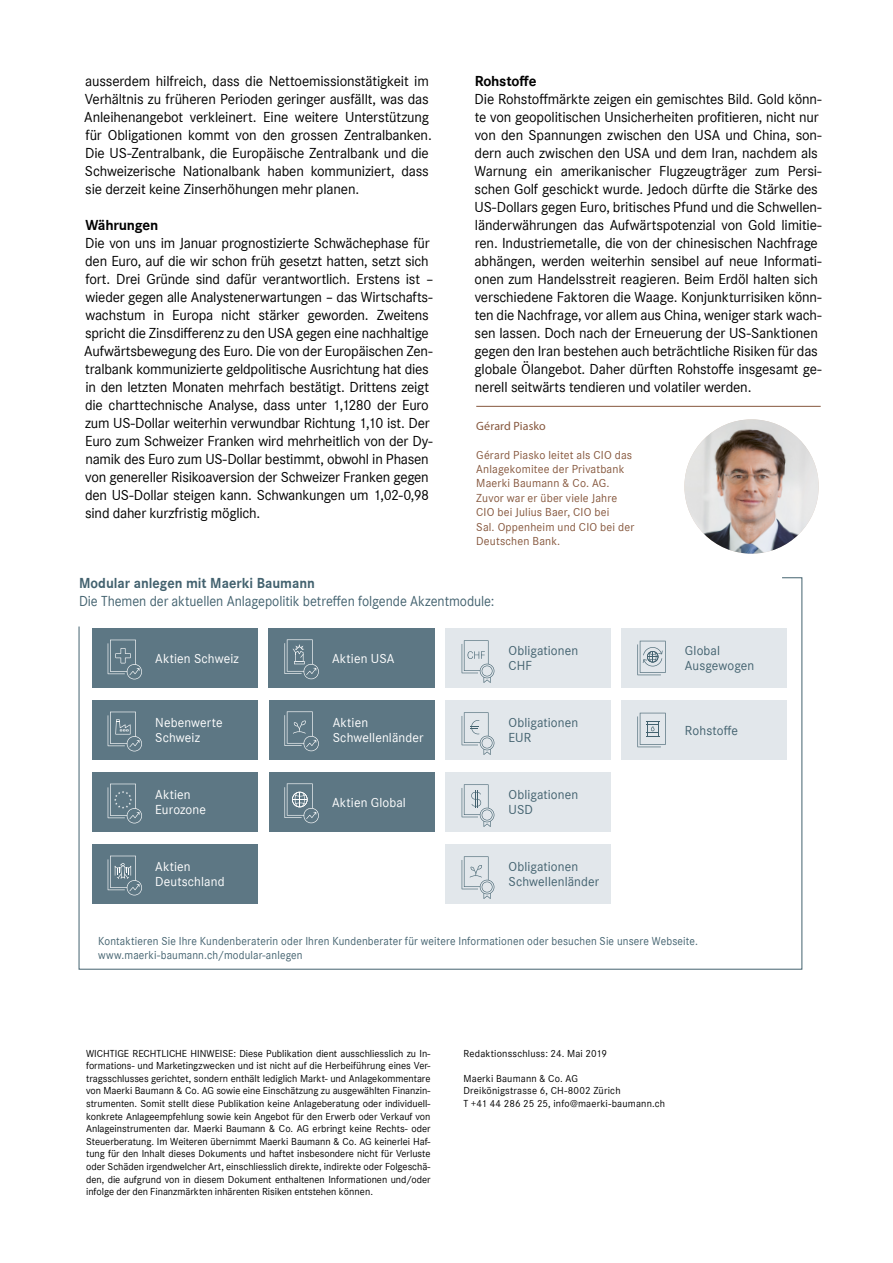
<style>
.page{position:relative;width:893px;height:1263px;background:#fff}
.page>*{position:absolute;margin:0;border:0;box-sizing:border-box;transform-origin:0 0}
.t1{font:15px/18px "Corporate S";letter-spacing:-.01em;color:#000}
.t2{font:15px "Corporate S";letter-spacing:-.005em;color:#43626f;scale:.95 1}
.t3{font:700 15px "Corporate S";color:#43626f;scale:.95 1}
.t4{font:700 15px "Corporate S";letter-spacing:-.015em;color:#000}
.t5{font:13.5px/15px "Corporate S";letter-spacing:.01em;color:#fff}
.t6{font:13.5px/15px "Corporate S";letter-spacing:.01em;color:#43626f}
.t7{font:12px/14.4px "Corporate S";letter-spacing:.01em;color:#86573d}
.t8{font:12px/13.5px "Corporate S";letter-spacing:.01em;color:#43626f;scale:.95 1}
.t9{font:12px "Myriad Pro";letter-spacing:.005em;color:#86573d}
.t10{font:10.5px/12.6px "Corporate S";letter-spacing:.015em;color:#000;text-align:justify}
</style>
<div class="page">
<img style="left:684px;top:419px;width:135px;height:135px;border-radius:67px">
<hr style="left:476px;top:406px;width:345px;height:1px;background:#86573d">
<svg style="left:78px;top:577px;width:725px;height:393px"></svg>
<div style="left:445px;top:628px;width:166px;height:59px;background:#e2e7eb"></div>
<svg style="left:462px;top:640px;width:32px;height:43px"></svg>
<div style="left:621px;top:628px;width:166px;height:59px;background:#e2e7eb"></div>
<svg style="left:637px;top:641px;width:29px;height:34px"></svg>
<div style="left:445px;top:700px;width:166px;height:59px;background:#e2e7eb"></div>
<svg style="left:462px;top:712px;width:32px;height:43px"></svg>
<div style="left:621px;top:700px;width:166px;height:59px;background:#e2e7eb"></div>
<svg style="left:637px;top:713px;width:29px;height:34px"></svg>
<div style="left:445px;top:772px;width:166px;height:59px;background:#e2e7eb"></div>
<svg style="left:462px;top:784px;width:32px;height:43px"></svg>
<div style="left:445px;top:844px;width:166px;height:59px;background:#e2e7eb"></div>
<svg style="left:462px;top:856px;width:32px;height:43px"></svg>
<div style="left:92px;top:628px;width:166px;height:59px;background:#5d7784"></div>
<svg style="left:108px;top:639px;width:34px;height:40px"></svg>
<div style="left:92px;top:772px;width:166px;height:59px;background:#5d7784"></div>
<svg style="left:108px;top:783px;width:34px;height:40px"></svg>
<div style="left:269px;top:628px;width:165px;height:59px;background:#5d7784"></div>
<svg style="left:284px;top:639px;width:35px;height:40px"></svg>
<div style="left:269px;top:772px;width:165px;height:59px;background:#5d7784"></div>
<svg style="left:284px;top:783px;width:35px;height:40px"></svg>
<div style="left:92px;top:844px;width:166px;height:59px;background:#5d7784"></div>
<svg style="left:108px;top:855px;width:34px;height:40px"></svg>
<div style="left:92px;top:700px;width:166px;height:59px;background:#5d7784"></div>
<svg style="left:108px;top:711px;width:34px;height:40px"></svg>
<div style="left:269px;top:700px;width:165px;height:59px;background:#5d7784"></div>
<svg style="left:284px;top:711px;width:35px;height:40px"></svg>
<p class="t1" style="left:84px;top:72px;width:349px">ausserdem hilfreich, dass die Nettoemissionstätigkeit im Verhältnis zu früheren Perioden geringer ausfällt, was das Anleihenangebot verkleinert. Eine weitere Unterstützung für Obligationen kommt von den grossen Zentralbanken.<br>Die US-Zentralbank, die Europäische Zentralbank und die Schweizerische Nationalbank haben kommuniziert, dass sie derzeit keine Zinserhöhungen mehr planen.</p>
<p class="t4" style="left:85px;top:215px;width:74px">Währungen</p>
<p class="t1" style="left:84px;top:234px;width:351px">Die von uns im Januar prognostizierte Schwächephase für den Euro, auf die wir schon früh gesetzt hatten, setzt sich fort. Drei Gründe sind dafür verantwortlich. Erstens ist – wieder gegen alle Analystenerwartungen – das Wirtschafts&shy;wachstum in Europa nicht stärker geworden. Zweitens spricht die Zinsdifferenz zu den USA gegen eine nachhaltige Aufwärtsbewegung des Euro. Die von der Europäischen Zen&shy;tralbank kommunizierte geldpolitische Ausrichtung hat dies in den letzten Monaten mehrfach bestätigt. Drittens zeigt die charttechnische Analyse, dass unter 1,1280 der Euro zum US-Dollar weiterhin verwundbar Richtung 1,10 ist. Der Euro zum Schweizer Franken wird mehrheitlich von der Dy&shy;namik des Euro zum US-Dollar bestimmt, obwohl in Phasen von genereller Risikoaversion der Schweizer Franken gegen den US-Dollar steigen kann. Schwankungen um 1,02-0,98 sind daher kurzfristig möglich.</p>
<p class="t4" style="left:475px;top:71px;width:63px">Rohstoffe</p>
<p class="t1" style="left:474px;top:90px;width:349px">Die Rohstoffmärkte zeigen ein gemischtes Bild. Gold könn&shy;te von geopolitischen Unsicherheiten profitieren, nicht nur von den Spannungen zwischen den USA und China, son&shy;dern auch zwischen den USA und dem Iran, nachdem als Warnung ein amerikanischer Flugzeugträger zum Persi&shy;schen Golf geschickt wurde. Jedoch dürfte die Stärke des US-Dollars gegen Euro, britisches Pfund und die Schwellen&shy;länderwährungen das Aufwärtspotenzial von Gold limitie&shy;ren. Industriemetalle, die von der chinesischen Nachfrage abhängen, werden weiterhin sensibel auf neue Informati&shy;onen zum Handelsstreit reagieren. Beim Erdöl halten sich verschiedene Faktoren die Waage. Konjunkturrisiken könn&shy;ten die Nachfrage, vor allem aus China, weniger stark wach&shy;sen lassen. Doch nach der Erneuerung der US-Sanktionen gegen den Iran bestehen auch beträchtliche Risiken für das globale Ölangebot. Daher dürften Rohstoffe insgesamt ge&shy;nerell seitwärts tendieren und volatiler werden.</p>
<p class="t9" style="left:476px;top:418px;width:71px">Gérard Piasko</p>
<p class="t7" style="left:476px;top:447px;width:160px">Gérard Piasko leitet als CIO das<br>Anlagekomitee der Privatbank<br>Maerki Baumann &amp; Co. AG.<br>Zuvor war er über viele Jahre<br>CIO bei Julius Baer, CIO bei<br>Sal. Oppenheim und CIO bei der<br>Deutschen Bank.</p>
<p class="t3" style="left:79px;top:573px;width:250px">Modular anlegen mit Maerki Baumann</p>
<p class="t2" style="left:79px;top:591px;width:439px">Die Themen der aktuellen Anlagepolitik betreffen folgende Akzentmodule:</p>
<p class="t5" style="left:155px;top:650px;width:85px">Aktien Schweiz</p>
<p class="t5" style="left:332px;top:650px;width:64px">Aktien USA</p>
<p class="t6" style="left:508px;top:643px;width:71px">Obligationen<br>CHF</p>
<p class="t6" style="left:685px;top:643px;width:71px">Global<br>Ausgewogen</p>
<p class="t5" style="left:155px;top:715px;width:69px">Nebenwerte<br>Schweiz</p>
<p class="t5" style="left:333px;top:715px;width:92px">Aktien<br>Schwellenländer</p>
<p class="t6" style="left:508px;top:715px;width:71px">Obligationen<br>EUR</p>
<p class="t6" style="left:685px;top:722px;width:55px">Rohstoffe</p>
<p class="t5" style="left:155px;top:787px;width:52px">Aktien<br>Eurozone</p>
<p class="t5" style="left:332px;top:794px;width:75px">Aktien Global</p>
<p class="t6" style="left:508px;top:787px;width:71px">Obligationen<br>USD</p>
<p class="t5" style="left:155px;top:859px;width:71px">Aktien<br>Deutschland</p>
<p class="t6" style="left:508px;top:859px;width:92px">Obligationen<br>Schwellenländer</p>
<p class="t8" style="left:98px;top:934px;width:633px">Kontaktieren Sie Ihre Kundenberaterin oder Ihren Kundenberater für weitere Informationen oder besuchen Sie unsere Webseite. www.maerki-baumann.ch/modular-anlegen</p>
<p class="t10" style="left:86px;top:1046px;width:346px">WICHTIGE RECHTLICHE HINWEISE: Diese Publikation dient ausschliesslich zu In&shy;formations- und Marketingzwecken und ist nicht auf die Herbeiführung eines Ver&shy;tragsschlusses gerichtet, sondern enthält lediglich Markt- und Anlagekommentare von Maerki Baumann &amp; Co. AG sowie eine Einschätzung zu ausgewählten Finanzin&shy;strumenten. Somit stellt diese Publikation keine Anlageberatung oder individuell&shy;konkrete Anlageempfehlung sowie kein Angebot für den Erwerb oder Verkauf von Anlageinstrumenten dar. Maerki Baumann &amp; Co. AG erbringt keine Rechts- oder Steuerberatung. Im Weiteren übernimmt Maerki Baumann &amp; Co. AG keinerlei Haf&shy;tung für den Inhalt dieses Dokuments und haftet insbesondere nicht für Verluste oder Schäden irgendwelcher Art, einschliesslich direkte, indirekte oder Folgeschä&shy;den, die aufgrund von in diesem Dokument enthaltenen Informationen und/oder infolge der den Finanzmärkten inhärenten Risiken entstehen können.</p>
<p class="t10" style="left:463px;top:1046px;width:145px">Redaktionsschluss: 24. Mai 2019</p>
<p class="t10" style="left:463px;top:1072px;width:203px;text-align:left">Maerki Baumann &amp; Co. AG<br>Dreikönigstrasse 6, CH-8002 Zürich<br>T +41 44 286 25 25, info@maerki-baumann.ch</p>
</div>
